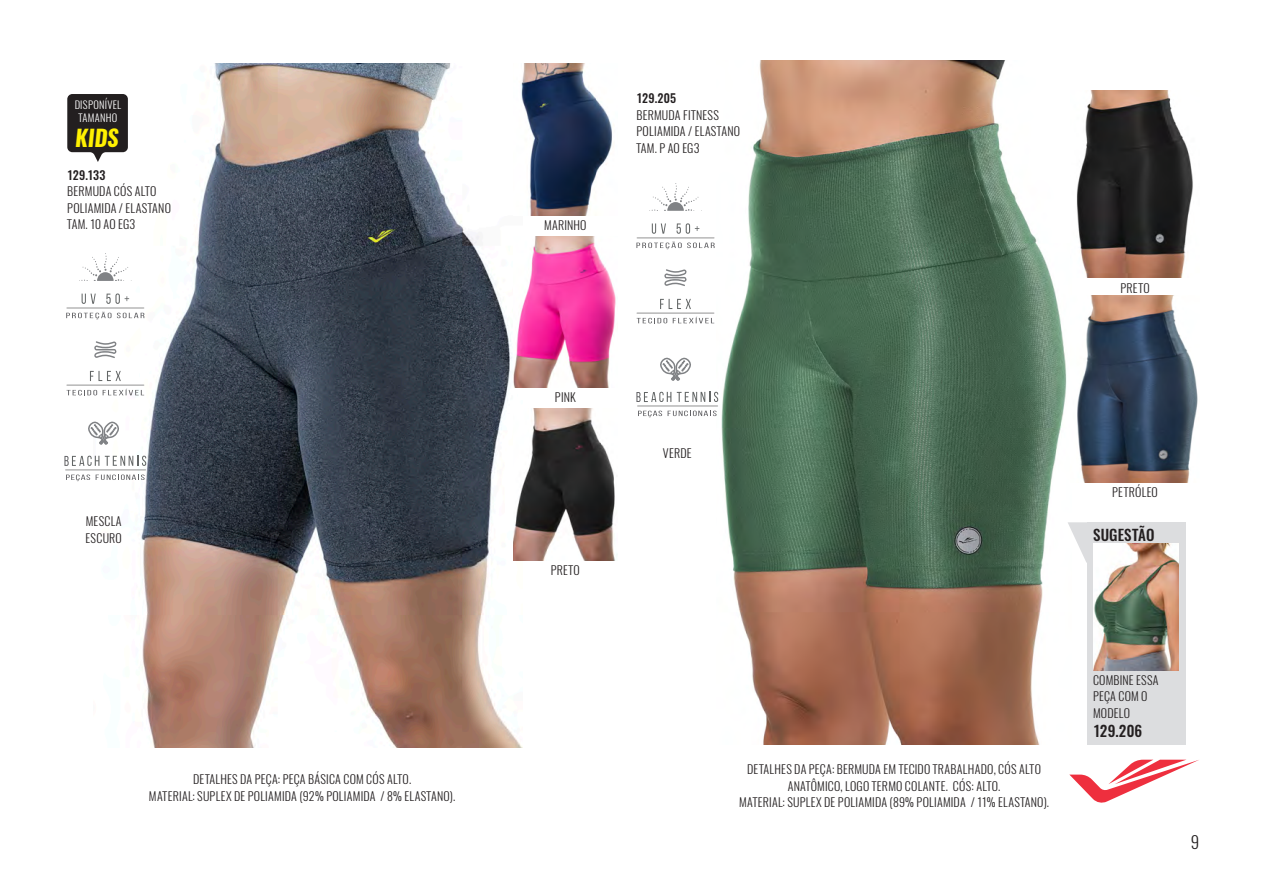
<style>
.page{position:relative;width:1263px;height:893px;background:#fff}
.page>*{position:absolute;margin:0;border:0;box-sizing:border-box;transform-origin:0 0}
.t1{font:italic 700 22.5px "Oswald";color:#fff101}
.t2{font:300 16.95px "Oswald";color:#231f20}
.t3{font:500 15px "Oswald";letter-spacing:.01em;color:#231f20}
.t4{font:300 12px/16.5px "Oswald";letter-spacing:.02em;color:#231f20}
.t5{font:500 12px "Oswald";letter-spacing:.025em;color:#231f20}
.t6{font:300 10.5px/13.5px "Oswald";letter-spacing:.025em;color:#fff;text-align:center}
</style>
<div class="page">
<img style="left:93px;top:63px;width:429px;height:685px">
<img style="left:513px;top:408px;width:104px;height:152px">
<img style="left:513px;top:63px;width:101px;height:152px">
<img style="left:513px;top:236px;width:103px;height:152px">
<hr style="left:67px;top:384px;width:77px;height:2px;background:#b3b3b3">
<svg style="left:90px;top:371px;width:31px;height:10px"></svg>
<svg style="left:94px;top:341px;width:23px;height:17px"></svg>
<svg style="left:67px;top:390px;width:30px;height:5px"></svg>
<svg style="left:103px;top:389px;width:41px;height:6px"></svg>
<hr style="left:67px;top:307px;width:77px;height:2px;background:#b3b3b3">
<svg style="left:82px;top:294px;width:14px;height:10px"></svg>
<svg style="left:106px;top:294px;width:5px;height:10px"></svg>
<svg style="left:115px;top:293px;width:5px;height:11px"></svg>
<svg style="left:125px;top:296px;width:4px;height:5px"></svg>
<svg style="left:79px;top:253px;width:53px;height:28px"></svg>
<svg style="left:66px;top:312px;width:78px;height:7px"></svg>
<svg style="left:105px;top:456px;width:41px;height:10px"></svg>
<svg style="left:64px;top:456px;width:35px;height:10px"></svg>
<hr style="left:66px;top:469px;width:79px;height:2px;background:#b3b3b3">
<svg style="left:66px;top:474px;width:24px;height:7px"></svg>
<svg style="left:96px;top:474px;width:49px;height:6px"></svg>
<svg style="left:88px;top:421px;width:32px;height:25px"></svg>
<svg style="left:1069px;top:760px;width:130px;height:43px"></svg>
<svg style="left:67px;top:94px;width:61px;height:68px;background:#423e3f"></svg>
<img style="left:716px;top:61px;width:351px;height:684px">
<img style="left:1077px;top:296px;width:121px;height:186px">
<img style="left:1076px;top:91px;width:117px;height:186px">
<svg style="left:1068px;top:522px;width:19px;height:41px"></svg>
<div style="left:1087px;top:522px;width:98px;height:223px;background:#dcdddf"></div>
<img style="left:1093px;top:543px;width:85px;height:128px">
<hr style="left:637px;top:312px;width:77px;height:2px;background:#b3b3b3">
<svg style="left:660px;top:299px;width:31px;height:10px"></svg>
<svg style="left:664px;top:269px;width:23px;height:17px"></svg>
<svg style="left:637px;top:318px;width:30px;height:5px"></svg>
<svg style="left:673px;top:317px;width:41px;height:6px"></svg>
<hr style="left:637px;top:237px;width:77px;height:2px;background:#b3b3b3">
<svg style="left:652px;top:223px;width:14px;height:11px"></svg>
<svg style="left:676px;top:223px;width:5px;height:11px"></svg>
<svg style="left:686px;top:223px;width:4px;height:11px"></svg>
<svg style="left:695px;top:226px;width:4px;height:5px"></svg>
<svg style="left:649px;top:183px;width:53px;height:28px"></svg>
<svg style="left:636px;top:242px;width:79px;height:7px"></svg>
<svg style="left:677px;top:392px;width:41px;height:10px"></svg>
<svg style="left:636px;top:392px;width:35px;height:10px"></svg>
<hr style="left:638px;top:405px;width:79px;height:2px;background:#b3b3b3">
<svg style="left:638px;top:411px;width:24px;height:6px"></svg>
<svg style="left:668px;top:411px;width:49px;height:5px"></svg>
<svg style="left:660px;top:358px;width:31px;height:23px"></svg>
<p class="t6" style="left:75px;top:96px;width:48px">DISPONÍVEL<br>TAMANHO</p>
<h1 class="t1" style="left:75px;top:122px;width:45px">KIDS</h1>
<p class="t5" style="left:67px;top:166px;width:40px">129.133</p>
<p class="t4" style="left:67px;top:182px;width:105px">BERMUDA CÓS ALTO<br>POLIAMIDA / ELASTANO<br>TAM. 10 AO EG3</p>
<p class="t4" style="left:86px;top:512px;width:38px">MESCLA<br>ESCURO</p>
<p class="t4" style="left:149px;top:770px;width:308px;text-align:center">DETALHES DA PEÇA: PEÇA BÁSICA COM CÓS ALTO.<br>MATERIAL: SUPLEX DE POLIAMIDA (92% POLIAMIDA / 8% ELASTANO).</p>
<p class="t4" style="left:544px;top:216px;width:44px">MARINHO</p>
<p class="t4" style="left:555px;top:388px;width:22px">PINK</p>
<p class="t4" style="left:551px;top:561px;width:31px">PRETO</p>
<p class="t5" style="left:636px;top:90px;width:41px">129.205</p>
<p class="t4" style="left:636px;top:105px;width:105px">BERMUDA FITNESS<br>POLIAMIDA / ELASTANO<br>TAM. P AO EG3</p>
<p class="t4" style="left:1120px;top:279px;width:31px">PRETO</p>
<p class="t4" style="left:663px;top:443px;width:30px">VERDE</p>
<p class="t4" style="left:1112px;top:482px;width:47px">PETRÓLEO</p>
<p class="t3" style="left:1093px;top:524px;width:63px">SUGESTÃO</p>
<p class="t4" style="left:739px;top:760px;width:311px;text-align:center">DETALHES DA PEÇA: BERMUDA EM TECIDO TRABALHADO, CÓS ALTO<br>ANATÔMICO, LOGO TERMO COLANTE. CÓS: ALTO.<br>MATERIAL: SUPLEX DE POLIAMIDA (89% POLIAMIDA / 11% ELASTANO).</p>
<p class="t4" style="left:1093px;top:670px;width:67px">COMBINE ESSA<br>PEÇA COM O<br>MODELO</p>
<p class="t3" style="left:1093px;top:721px;width:51px">129.206</p>
<h2 class="t2" style="left:1191px;top:827px;width:10px">9</h2>
</div>
